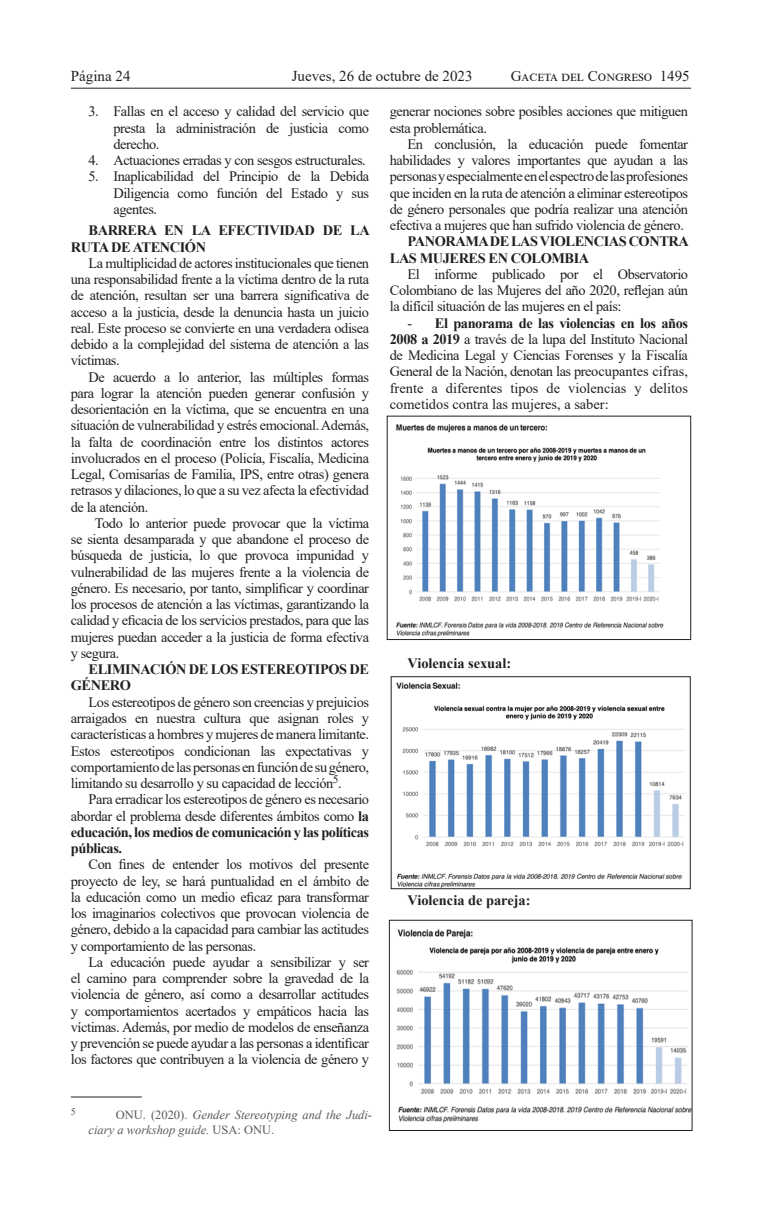
<style>
.page{position:relative;width:762px;height:1205px;background:#fff}
.page>*{position:absolute;margin:0;border:0;box-sizing:border-box;transform-origin:0 0}
.t1{font:15px "Times New Roman";color:#231f20}
.Párrafos{font:14.38px/16.2px "Times New Roman";letter-spacing:-.03em;color:#231f20;text-align:justify}
.Párrafos_-_TABULADO{font:14.38px/16.2px "Times New Roman";letter-spacing:-.03em;color:#231f20;text-align:justify}
.Párrafos-2{font:700 14.38px/16.2px "Times New Roman";letter-spacing:-.03em;color:#231f20}
.Párrafos-3{font:700 14.38px "Times New Roman";color:#231f20}
.Pies_de_páginas{font:italic 12.5px/15px "Times New Roman";color:#57585a}
.Pies_de_páginas-2{font:10px "Times New Roman";color:#57585a}
.s1{font-weight:700}
.s2{font-style:normal}
</style>
<div class="page">
<hr style="left:71px;top:88px;width:620px;height:1px;background:#231f20">
<hr style="left:71px;top:1096px;width:71px;height:1px;background:#231f20">
<img style="left:396px;top:424px;width:268px;height:213px">
<div style="left:387px;top:416px;width:304px;height:224px;border:1px solid #231f20"></div>
<img style="left:396px;top:682px;width:289px;height:205px">
<div style="left:391px;top:676px;width:299px;height:213px;border:1px solid #231f20"></div>
<img style="left:396px;top:929px;width:294px;height:194px">
<div style="left:389px;top:920px;width:303px;height:210px;border:1px solid #231f20"></div>
<p class="t1" style="left:71px;top:65px;width:61px">Página 24</p>
<p class="t1" style="left:292px;top:65px;width:182px">Jueves, 26 de octubre de 2023</p>
<p class="t1" style="left:511px;top:65px;width:180px">Gaceta del Congreso 1495</p>
<p class="Párrafos_-_TABULADO" style="left:113px;top:103px;width:257px;text-indent:-25px">3. Fallas en el acceso y calidad del servicio que presta la administración de justicia como derecho.</p>
<p class="Párrafos_-_TABULADO" style="left:88px;top:152px;width:279px">4. Actuaciones erradas y con sesgos estructurales.</p>
<p class="Párrafos_-_TABULADO" style="left:113px;top:168px;width:257px;text-indent:-25px">5. Inaplicabilidad del Principio de la Debida Diligencia como función del Estado y sus agentes.</p>
<p class="Párrafos-2" style="left:71px;top:222px;width:300px;text-indent:18px">BARRERA EN LA EFECTIVIDAD DE LA<br>RUTA DE ATENCIÓN</p>
<p class="Párrafos" style="left:71px;top:254px;width:300px;text-indent:18px">La multiplicidad de actores institucionales que tienen una responsabilidad frente a la víctima dentro de la ruta de atención, resultan ser una barrera significativa de acceso a la justicia, desde la denuncia hasta un juicio real. Este proceso se convierte en una verdadera odisea debido a la complejidad del sistema de atención a las víctimas.</p>
<p class="Párrafos" style="left:71px;top:368px;width:300px;text-indent:18px">De acuerdo a lo anterior, las múltiples formas para lograr la atención pueden generar confusión y desorientación en la víctima, que se encuentra en una situación de vulnerabilidad y estrés emocional. Además, la falta de coordinación entre los distintos actores involucrados en el proceso (Policía, Fiscalía, Medicina Legal, Comisarías de Familia, IPS, entre otras) genera retrasos y dilaciones, lo que a su vez afecta la efectividad de la atención.</p>
<p class="Párrafos" style="left:71px;top:514px;width:300px;text-indent:24px">Todo lo anterior puede provocar que la víctima se sienta desamparada y que abandone el proceso de búsqueda de justicia, lo que provoca impunidad y vulnerabilidad de las mujeres frente a la violencia de género. Es necesario, por tanto, simplificar y coordinar los procesos de atención a las víctimas, garantizando la calidad y eficacia de los servicios prestados, para que las mujeres puedan acceder a la justicia de forma efectiva y segura.</p>
<p class="Párrafos-2" style="left:71px;top:661px;width:300px;text-indent:18px">ELIMINACIÓN DE LOS ESTEREOTIPOS DE<br>GÉNERO</p>
<p class="Párrafos" style="left:71px;top:693px;width:300px;text-indent:18px">Los estereotipos de género son creencias y prejuicios arraigados en nuestra cultura que asignan roles y características a hombres y mujeres de manera limitante.<br>Estos estereotipos condicionan las expectativas y comportamiento de las personas en función de su género, limitando su desarrollo y su capacidad de lección<sup>5</sup>.</p>
<p class="Párrafos" style="left:71px;top:791px;width:300px;text-indent:18px">Para erradicar los estereotipos de género es necesario abordar el problema desde diferentes ámbitos como <span class="s1">la educación, los medios de comunicación y las políticas públicas.</span></p>
<p class="Párrafos" style="left:71px;top:856px;width:300px;text-indent:18px">Con fines de entender los motivos del presente proyecto de ley, se hará puntualidad en el ámbito de la educación como un medio eficaz para transformar los imaginarios colectivos que provocan violencia de género, debido a la capacidad para cambiar las actitudes y comportamiento de las personas.</p>
<p class="Párrafos" style="left:71px;top:953px;width:300px;text-indent:18px">La educación puede ayudar a sensibilizar y ser el camino para comprender sobre la gravedad de la violencia de género, así como a desarrollar actitudes y comportamientos acertados y empáticos hacia las víctimas. Además, por medio de modelos de enseñanza y prevención se puede ayudar a las personas a identificar los factores que contribuyen a la violencia de género y</p>
<p class="Párrafos" style="left:390px;top:103px;width:300px">generar nociones sobre posibles acciones que mitiguen esta problemática.</p>
<p class="Párrafos" style="left:390px;top:135px;width:300px;text-indent:18px">En conclusión, la educación puede fomentar habilidades y valores importantes que ayudan a las personas y especialmente en el espectro de las profesiones que inciden en la ruta de atención a eliminar estereotipos de género personales que podría realizar una atención efectiva a mujeres que han sufrido violencia de género.</p>
<p class="Párrafos-2" style="left:390px;top:233px;width:300px;text-indent:18px">PANORAMA DE LAS VIOLENCIAS CONTRA<br>LAS MUJERES EN COLOMBIA</p>
<p class="Párrafos" style="left:390px;top:265px;width:300px;text-indent:18px">El informe publicado por el Observatorio Colombiano de las Mujeres del año 2020, reflejan aún la difícil situación de las mujeres en el país:</p>
<p class="Párrafos" style="left:390px;top:314px;width:300px;text-indent:18px">- <span class="s1">El panorama de las violencias en los años 2008 a 2019</span> a través de la lupa del Instituto Nacional de Medicina Legal y Ciencias Forenses y la Fiscalía General de la Nación, denotan las preocupantes cifras, frente a diferentes tipos de violencias y delitos cometidos contra las mujeres, a saber:</p>
<p class="Párrafos-3" style="left:407px;top:652px;width:105px">Violencia sexual:</p>
<p class="Párrafos-3" style="left:407px;top:890px;width:124px">Violencia de pareja:</p>
<p class="Pies_de_páginas-2" style="left:71px;top:1104px;width:6px">5</p>
<p class="Pies_de_páginas" style="left:89px;top:1107px;width:285px;text-indent:27px"><span class="s2">ONU. (2020).</span> Gender Stereotyping and the Judi&shy;ciary a workshop guide. <span class="s2">USA: ONU.</span></p>
</div>
